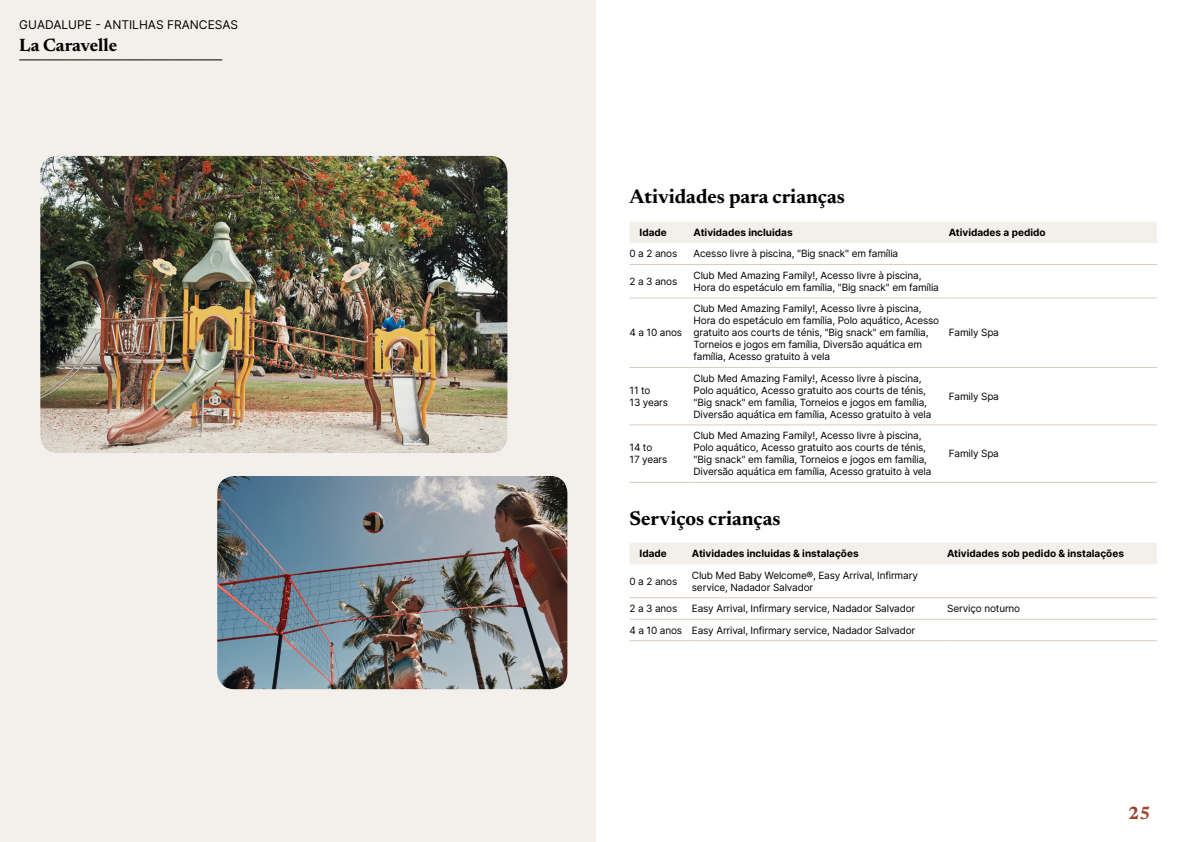
<style>
.page{position:relative;width:1191px;height:842px;background:#fff}
.page>*{position:absolute;margin:0;border:0;box-sizing:border-box;transform-origin:0 0}
.t1{font:700 20px "Newsreader 24 pt";color:#000}
.t2{font:700 18px "Newsreader 24 pt";color:#000}
.t3{font:700 18px "Newsreader 24 pt";color:#9d432c}
.t4{font:12px "Inter";color:#000}
.t5{font:10px/12px "Inter";letter-spacing:-.015em;color:#000}
.t6{font:700 10px "Inter";color:#000}
</style>
<div class="page">
<div style="left:0;top:0;width:595px;height:842px;background:#f3f0ec"></div>
<img style="left:40px;top:156px;width:467px;height:297px">
<img style="left:217px;top:476px;width:350px;height:213px">
<svg style="left:20px;top:60px;width:202px;height:1px"></svg>
<div style="left:630px;top:222px;width:527px;height:21px;background:#f3f0ec"></div>
<hr style="left:629px;top:264px;width:64px;height:1px;background:#d7cdc1">
<hr style="left:693px;top:264px;width:255px;height:1px;background:#d7cdc1">
<hr style="left:948px;top:264px;width:209px;height:1px;background:#d7cdc1">
<hr style="left:629px;top:297px;width:64px;height:1px;background:#d7cdc1">
<hr style="left:693px;top:297px;width:255px;height:1px;background:#d7cdc1">
<hr style="left:948px;top:297px;width:209px;height:1px;background:#d7cdc1">
<hr style="left:629px;top:367px;width:64px;height:1px;background:#d7cdc1">
<hr style="left:693px;top:367px;width:255px;height:1px;background:#d7cdc1">
<hr style="left:948px;top:367px;width:209px;height:1px;background:#d7cdc1">
<hr style="left:629px;top:424px;width:64px;height:1px;background:#d7cdc1">
<hr style="left:693px;top:424px;width:255px;height:1px;background:#d7cdc1">
<hr style="left:948px;top:424px;width:209px;height:1px;background:#d7cdc1">
<hr style="left:629px;top:482px;width:64px;height:1px;background:#d7cdc1">
<hr style="left:693px;top:482px;width:255px;height:1px;background:#d7cdc1">
<hr style="left:948px;top:482px;width:209px;height:1px;background:#d7cdc1">
<div style="left:630px;top:543px;width:527px;height:21px;background:#f3f0ec"></div>
<hr style="left:629px;top:597px;width:63px;height:1px;background:#d7cdc1">
<hr style="left:692px;top:597px;width:255px;height:1px;background:#d7cdc1">
<hr style="left:947px;top:597px;width:210px;height:1px;background:#d7cdc1">
<hr style="left:629px;top:619px;width:63px;height:1px;background:#d7cdc1">
<hr style="left:692px;top:619px;width:255px;height:1px;background:#d7cdc1">
<hr style="left:947px;top:619px;width:210px;height:1px;background:#d7cdc1">
<hr style="left:629px;top:640px;width:63px;height:1px;background:#d7cdc1">
<hr style="left:692px;top:640px;width:255px;height:1px;background:#d7cdc1">
<hr style="left:947px;top:640px;width:210px;height:1px;background:#d7cdc1">
<p class="t4" style="left:19px;top:15px;width:220px">GUADALUPE - ANTILHAS FRANCESAS</p>
<h2 class="t2" style="left:19px;top:32px;width:100px">La Caravelle</h2>
<h1 class="t1" style="left:629px;top:183px;width:217px">Atividades para crianças</h1>
<p class="t6" style="left:639px;top:225px;width:29px">Idade</p>
<p class="t6" style="left:693px;top:225px;width:100px">Atividades incluidas</p>
<p class="t6" style="left:948px;top:225px;width:98px">Atividades a pedido</p>
<p class="t5" style="left:629px;top:248px;width:49px">0 a 2 anos</p>
<p class="t5" style="left:693px;top:248px;width:206px">Acesso livre à piscina, "Big snack" em família</p>
<p class="t5" style="left:629px;top:275px;width:49px">2 a 3 anos</p>
<p class="t5" style="left:693px;top:269px;width:247px">Club Med Amazing Family!, Acesso livre à piscina,<br>Hora do espetáculo em família, "Big snack" em família</p>
<p class="t5" style="left:629px;top:326px;width:54px">4 a 10 anos</p>
<p class="t5" style="left:693px;top:302px;width:247px">Club Med Amazing Family!, Acesso livre à piscina, Hora do espetáculo em família, Polo aquático, Acesso gratuito aos courts de ténis, "Big snack" em família, Torneios e jogos em família, Diversão aquática em família, Acesso gratuito à vela</p>
<p class="t5" style="left:948px;top:326px;width:52px">Family Spa</p>
<p class="t5" style="left:629px;top:384px;width:40px">11 to<br>13 years</p>
<p class="t5" style="left:629px;top:441px;width:39px">14 to<br>17 years</p>
<p class="t5" style="left:693px;top:372px;width:239px">Club Med Amazing Family!, Acesso livre à piscina, Polo aquático, Acesso gratuito aos courts de ténis, "Big snack" em família, Torneios e jogos em família, Diversão aquática em família, Acesso gratuito à vela</p>
<p class="t5" style="left:693px;top:429px;width:239px">Club Med Amazing Family!, Acesso livre à piscina, Polo aquático, Acesso gratuito aos courts de ténis, "Big snack" em família, Torneios e jogos em família, Diversão aquática em família, Acesso gratuito à vela</p>
<p class="t5" style="left:948px;top:390px;width:52px">Family Spa</p>
<p class="t5" style="left:948px;top:447px;width:52px">Family Spa</p>
<h1 class="t1" style="left:629px;top:504px;width:152px">Serviços crianças</h1>
<p class="t6" style="left:639px;top:546px;width:29px">Idade</p>
<p class="t6" style="left:692px;top:546px;width:168px">Atividades incluidas &amp; instalações</p>
<p class="t6" style="left:947px;top:546px;width:178px">Atividades sob pedido &amp; instalações</p>
<p class="t5" style="left:629px;top:575px;width:49px">0 a 2 anos</p>
<p class="t5" style="left:692px;top:569px;width:228px">Club Med Baby Welcome®, Easy Arrival, Infirmary service, Nadador Salvador</p>
<p class="t5" style="left:629px;top:602px;width:49px">2 a 3 anos</p>
<p class="t5" style="left:692px;top:602px;width:225px">Easy Arrival, Infirmary service, Nadador Salvador</p>
<p class="t5" style="left:947px;top:602px;width:75px">Serviço noturno</p>
<p class="t5" style="left:629px;top:624px;width:287px">4 a 10 anos Easy Arrival, Infirmary service, Nadador Salvador</p>
<h2 class="t3" style="left:1128px;top:800px;width:24px">25</h2>
</div>
